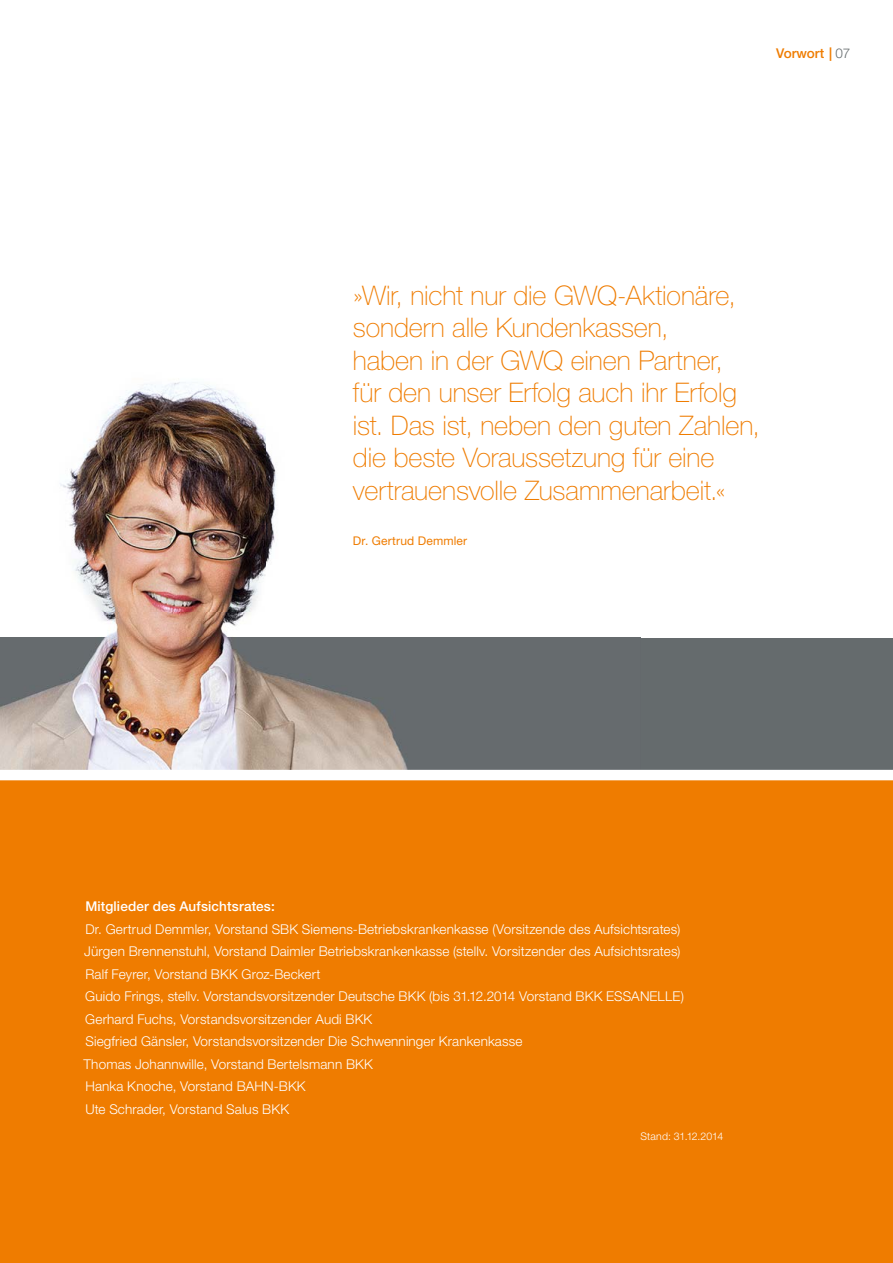
<style>
.page{position:relative;width:893px;height:1263px;background:#fff}
.page>*{position:absolute;margin:0;border:0;box-sizing:border-box;transform-origin:0 0}
.t1{font:100 27px/32.4px "Helvetica Neue";letter-spacing:-.005em;color:#ef7c00}
.t2{font:300 13.5px/22.5px "Helvetica Neue";letter-spacing:.01em;color:#fff}
.t3{font:500 13.5px "Helvetica Neue";letter-spacing:.01em;color:#fff}
.t4{font:500 13.5px "Helvetica Neue";color:#ef7c00}
.t5{font:12px "Helvetica Neue";letter-spacing:.02em;color:#ef7c00}
.t6{font:300 10.5px "Helvetica Neue";letter-spacing:.005em;color:#fff}
.s1{font-weight:700;font-style:italic}
.s2{font-weight:300;color:#656b6d}
</style>
<div class="page">
<div style="left:0;top:774px;width:893px;height:489px;background:#ef7c00"></div>
<div style="left:0;top:638px;width:893px;height:136px;background:#656b6d"></div>
<img style="left:0;top:382px;width:641px;height:388px">
<div style="left:0;top:770px;width:893px;height:10px;background:#fff"></div>
<p class="t4" style="left:776px;top:45px;width:76px">Vorwort <span class="s1">|</span> <span class="s2">07</span></p>
<p class="t1" style="left:353px;top:279px;width:409px">»Wir, nicht nur die GWQ-Aktionäre, sondern alle Kundenkassen,<br>haben in der GWQ einen Partner,<br>für den unser Erfolg auch ihr Erfolg ist. Das ist, neben den guten Zahlen, die beste Voraussetzung für eine vertrauensvolle Zusammenarbeit.«</p>
<p class="t5" style="left:353px;top:533px;width:116px">Dr. Gertrud Demmler</p>
<p class="t3" style="left:85px;top:898px;width:191px">Mitglieder des Aufsichtsrates:</p>
<p class="t2" style="left:84px;top:917px;width:602px">Dr. Gertrud Demmler, Vorstand SBK Siemens-Betriebskrankenkasse (Vorsitzende des Aufsichtsrates)<br>Jürgen Brennenstuhl, Vorstand Daimler Betriebskrankenkasse (stellv. Vorsitzender des Aufsichtsrates)<br>Ralf Feyrer, Vorstand BKK Groz-Beckert<br>Guido Frings, stellv. Vorstandsvorsitzender Deutsche BKK (bis 31.12.2014 Vorstand BKK ESSANELLE)<br>Gerhard Fuchs, Vorstandsvorsitzender Audi BKK<br>Siegfried Gänsler, Vorstandsvorsitzender Die Schwenninger Krankenkasse<br>Thomas Johannwille, Vorstand Bertelsmann BKK<br>Hanka Knoche, Vorstand BAHN-BKK<br>Ute Schrader, Vorstand Salus BKK</p>
<p class="t6" style="left:640px;top:1129px;width:84px">Stand: 31.12.2014</p>
</div>
